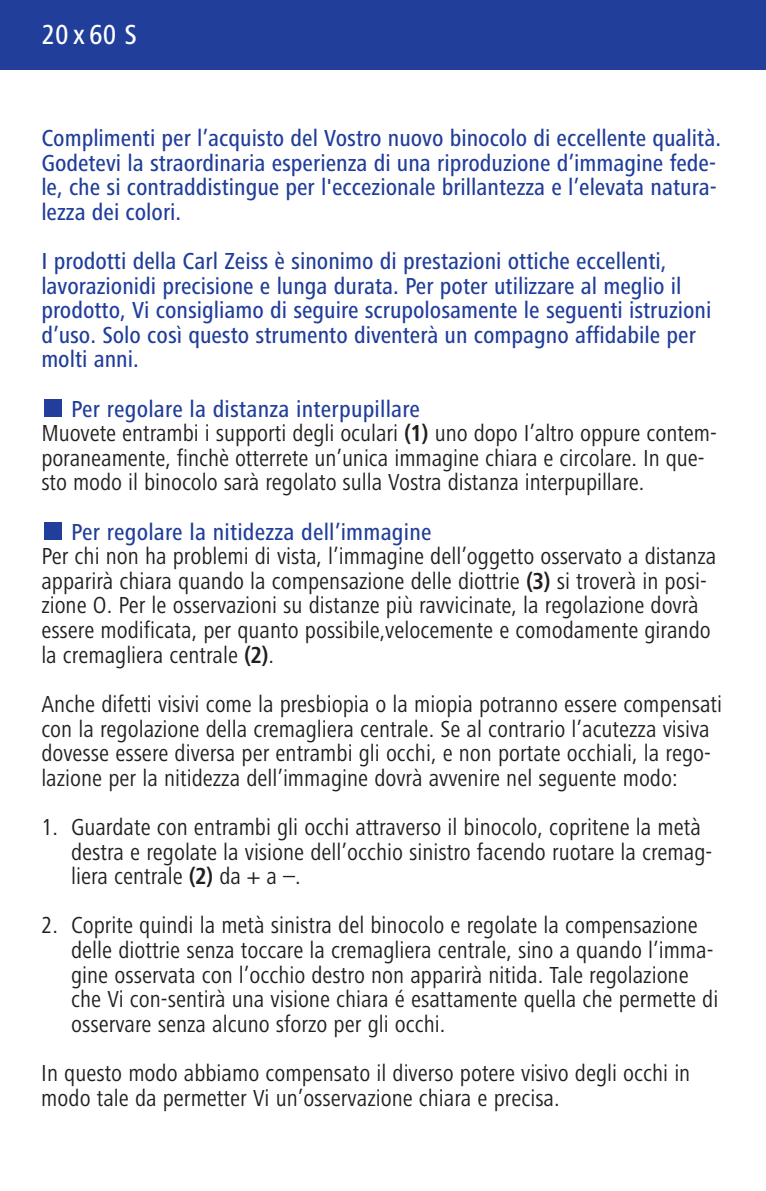
<style>
.page{position:relative;width:766px;height:1191px;background:#fff}
.page>*{position:absolute;margin:0;border:0;box-sizing:border-box;transform-origin:0 0}
.t1{font:500 condensed 28.5px "Frutiger Next LT";letter-spacing:.08em;color:#fff}
.t2{font:condensed 24px/24.6px "Frutiger Next LT";color:#231f1f}
.t3{font:500 condensed 24px/24.6px "Frutiger Next LT";color:#203e9a}
.s1{font-weight:500;color:#203e9a}
.s2{font-weight:700}
</style>
<div class="page">
<svg style="left:0;top:0;width:765px;height:540px"></svg>
<p class="t1" style="left:41px;top:24px;width:97px">20x60 S</p>
<p class="t3" style="left:41px;top:127px;width:681px">Complimenti per l’acquisto del Vostro nuovo binocolo di eccellente qualità.<br>Godetevi la straordinaria esperienza di una riproduzione d’immagine fede&shy;le, che si contraddistingue per l'eccezionale brillantezza e l’elevata natura&shy;lezza dei colori.</p>
<p class="t3" style="left:41px;top:250px;width:671px">I prodotti della Carl Zeiss è sinonimo di prestazioni ottiche eccellenti, lavorazionidi precisione e lunga durata. Per poter utilizzare al meglio il prodotto, Vi consigliamo di seguire scrupolosamente le seguenti istruzioni d’uso. Solo così questo strumento diventerà un compagno affidabile per molti anni.</p>
<p class="t2" style="left:41px;top:398px;width:676px;text-indent:30px"><span class="s1">Per regolare la distanza interpupillare<br></span>Muovete entrambi i supporti degli oculari <span class="s2">(1)</span> uno dopo I’altro oppure contem&shy;poraneamente, finchè otterrete un’unica immagine chiara e circolare. In que&shy;sto modo il binocolo sarà regolato sulla Vostra distanza interpupillare.</p>
<p class="t3" style="left:71px;top:521px;width:362px">Per regolare la nitidezza dell’immagine</p>
<p class="t2" style="left:41px;top:546px;width:676px">Per chi non ha problemi di vista, l’immagine dell’oggetto osservato a distanza apparirà chiara quando la compensazione delle diottrie <span class="s2">(3)</span> si troverà in posi&shy;zione O. Per le osservazioni su distanze più ravvicinate, la regolazione dovrà essere modificata, per quanto possibile,velocemente e comodamente girando la cremagliera centrale <span class="s2">(2)</span>.</p>
<p class="t2" style="left:41px;top:693px;width:682px">Anche difetti visivi come la presbiopia o la miopia potranno essere compensati con la regolazione della cremagliera centrale. Se al contrario l’acutezza visiva dovesse essere diversa per entrambi gli occhi, e non portate occhiali, la rego&shy;lazione per la nitidezza dell’immagine dovrà avvenire nel seguente modo:</p>
<p class="t2" style="left:71px;top:816px;width:642px;text-indent:-30px">1. Guardate con entrambi gli occhi attraverso il binocolo, copritene la metà destra e regolate la visione dell’occhio sinistro facendo ruotare la cremag&shy;liera centrale <span class="s2">(2)</span> da + a –.</p>
<p class="t2" style="left:71px;top:915px;width:648px;text-indent:-30px">2. Coprite quindi la metà sinistra del binocolo e regolate la compensazione delle diottrie senza toccare la cremagliera centrale, sino a quando l’imma&shy;gine osservata con l’occhio destro non apparirà nitida. Tale regolazione che Vi con-sentirà una visione chiara é esattamente quella che permette di osservare senza alcuno sforzo per gli occhi.</p>
<p class="t2" style="left:41px;top:1062px;width:650px">In questo modo abbiamo compensato il diverso potere visivo degli occhi in modo tale da permetter Vi un’osservazione chiara e precisa.</p>
</div>
